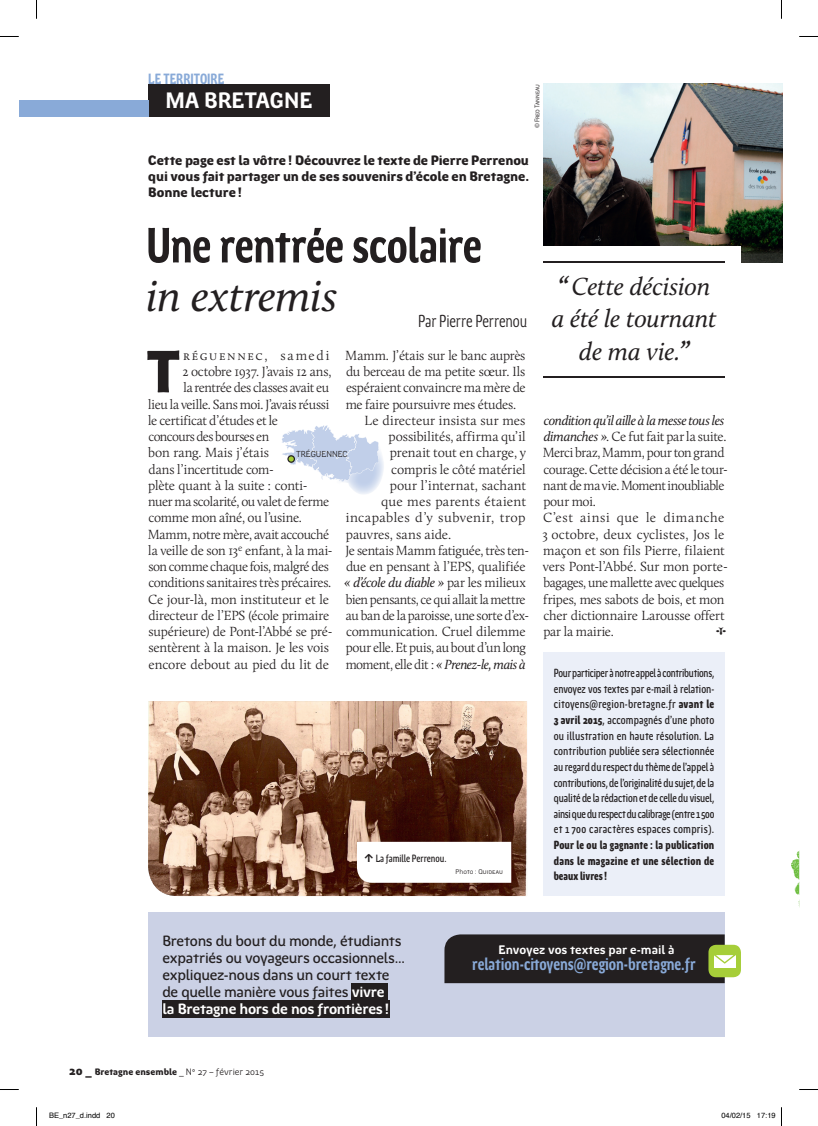
<style>
.page{position:relative;width:818px;height:1126px;background:#fff}
.page>*{position:absolute;margin:0;border:0;box-sizing:border-box;transform-origin:0 0}
.t1{font:900 60.12px "Region Bretagne";color:#231f20}
.t2{font:700 50px "Region Bretagne Cond";letter-spacing:-.015em;color:#231f20}
.t3{font:italic 45px "Calluna";color:#231f20}
.t4{font:italic 25.62px/32.5px "Calluna";color:#231f20;text-align:center}
.t5{font:700 22.5px "Region Bretagne";color:#fff}
.t6{font:700 17.5px "Region Bretagne Cond";letter-spacing:-.005em;color:#89aad8}
.t7{font:17.5px "Region Bretagne Cond";letter-spacing:-.015em;color:#231f20}
.t8{font:500 15px/16.9px "Region Bretagne";letter-spacing:-.02em;color:#231f20}
.t9{font:700 15px "Region Bretagne Cond";letter-spacing:-.005em;color:#89aad8}
.t10{font:300 13.75px/16.2px "Calluna";letter-spacing:-.005em;color:#231f20}
.t11{font:900 13.75px/16.2px "Region Bretagne";letter-spacing:-.01em;color:#231f20;text-align:justify}
.t12{font:italic 13.75px "Calluna";color:#231f20}
.t13{font:300 13.75px "Calluna";letter-spacing:-.005em;color:#231f20;scale:.96 1}
.t14{font:300 13.75px "Calluna";letter-spacing:.12em;color:#231f20}
.t15{font:13.75px "Region Bretagne";color:#231f20}
.t16{font:700 12.5px "Region Bretagne";color:#fff}
.t17{font:500 11.88px/15.6px "Region Bretagne Cond";letter-spacing:.015em;color:#231f20;text-align:justify;scale:.96 1}
.t18{font:900 11.88px/15.6px "Region Bretagne Cond";letter-spacing:.01em;color:#231f20;text-align:justify}
.t19{font:500 10.62px "Region Bretagne Cond";letter-spacing:-.005em;color:#231f20}
.t20{font:9.38px "Region Bretagne";color:#231f20}
.t21{font:8.75px "Region Bretagne";color:#231f20}
.t22{font:7.5px "Helvetica";color:#000}
.t23{font:6.88px "Region Bretagne";letter-spacing:.005em;color:#231f20}
.s1{font-weight:300;font-style:normal}
.s2{font-size:15px}
.s3{font-weight:700}
.s4{font-weight:400;font-style:italic}
.s5{font-weight:900}
.s6{font-weight:700;color:#fff}
.s7{font-weight:900;font-size:12.5px}
</style>
<div class="page">
<div style="left:148px;top:84px;width:181px;height:32px;background:#231f20"></div>
<div style="left:19px;top:100px;width:129px;height:16px;background:#89aad8"></div>
<img style="left:148px;top:701px;width:378px;height:194px">
<img style="left:543px;top:84px;width:238px;height:178px">
<div style="left:527px;top:246px;width:213px;height:146px;background:#fff"></div>
<hr style="left:543px;top:262px;width:181px;height:1px;background:#231f20">
<hr style="left:543px;top:376px;width:181px;height:1px;background:#231f20">
<img style="left:346px;top:451px;width:38px;height:43px">
<div style="left:543px;top:652px;width:181px;height:244px;background:#ebeff8"></div>
<div style="left:148px;top:912px;width:576px;height:124px;background:#cbd1e5"></div>
<div style="left:351px;top:982px;width:36px;height:18px;background:#231f20"></div>
<div style="left:162px;top:999px;width:227px;height:18px;background:#231f20"></div>
<div style="left:708px;top:944px;width:32px;height:33px;background:#a6ce39;border-radius:8px"></div>
<svg style="left:444px;top:934px;width:291px;height:49px"></svg>
<svg style="left:282px;top:425px;width:97px;height:57px"></svg>
<svg style="left:357px;top:841px;width:154px;height:41px"></svg>
<img style="left:791px;top:851px;width:7px;height:44px">
<svg style="left:0;top:36px;width:19px;height:1px"></svg>
<svg style="left:799px;top:36px;width:18px;height:1px"></svg>
<svg style="left:0;top:1089px;width:19px;height:1px"></svg>
<svg style="left:799px;top:1089px;width:18px;height:1px"></svg>
<svg style="left:36px;top:0;width:1px;height:19px"></svg>
<svg style="left:36px;top:1107px;width:1px;height:18px"></svg>
<p class="t9" style="left:148px;top:70px;width:77px">Le teRRitoiRe</p>
<h3 class="t5" style="left:165px;top:88px;width:148px">mA bretAgne</h3>
<p class="t23" style="left:533px;top:128px;width:46px;rotate:-90deg">© Fred tanneau</p>
<p class="t11" style="left:148px;top:152px;width:382px">Cette page est la vôtre ! Découvrez le texte de Pierre Perrenou qui vous fait partager un de ses souvenirs d’école en Bretagne.<br>Bonne lecture !</p>
<h2 class="t2" style="left:146px;top:218px;width:337px">une rentrée scolaire</h2>
<h3 class="t3" style="left:146px;top:269px;width:193px">in extremis</h3>
<p class="t7" style="left:418px;top:312px;width:111px">par pierre perrenou</p>
<h1 class="t1" style="left:146px;top:339px;width:36px">T</h1>
<p class="t14" style="left:183px;top:347px;width:148px">réguennec, samedi</p>
<p class="t10" style="left:345px;top:347px;width:181px">Mamm. J’étais sur le banc auprès</p>
<p class="t10" style="left:346px;top:363px;width:181px">du berceau de ma petite sœur. Ils</p>
<p class="t10" style="left:346px;top:379px;width:181px">espéraient convaincre ma mère de</p>
<p class="t10" style="left:345px;top:396px;width:172px">me faire poursuivre mes études.</p>
<p class="t10" style="left:364px;top:412px;width:162px">Le directeur insista sur mes</p>
<p class="t10" style="left:388px;top:428px;width:139px">possibilités, affirma qu’il</p>
<p class="t10" style="left:389px;top:444px;width:138px">prenait tout en charge, y</p>
<p class="t10" style="left:391px;top:461px;width:136px">compris le côté matériel</p>
<p class="t10" style="left:389px;top:477px;width:138px">pour l’internat, sachant</p>
<p class="t10" style="left:381px;top:493px;width:146px">que mes parents étaient</p>
<p class="t10" style="left:345px;top:509px;width:181px">incapables d’y subvenir, trop</p>
<p class="t10" style="left:345px;top:525px;width:107px">pauvres, sans aide.</p>
<p class="t10" style="left:345px;top:542px;width:185px">Je sentais Mamm fatiguée, très ten-</p>
<p class="t10" style="left:346px;top:558px;width:181px">due en pensant à l’EPS, qualifiée</p>
<p class="t12" style="left:344px;top:574px;width:183px">« d’école du diable » <span class="s1">par les milieux</span></p>
<p class="t13" style="left:345px;top:590px;width:189px">bien pensants, ce qui allait la mettre</p>
<p class="t10" style="left:346px;top:607px;width:184px">au ban de la paroisse, une sorte d’ex-</p>
<p class="t10" style="left:346px;top:623px;width:181px">communication. Cruel dilemme</p>
<p class="t10" style="left:345px;top:639px;width:181px">pour elle. Et puis, au bout d’un long</p>
<p class="t12" style="left:345px;top:655px;width:181px"><span class="s1">moment, elle dit :</span> « Prenez-le, mais à</p>
<p class="t10" style="left:182px;top:363px;width:150px">2 octobre 1937. J’avais 12 ans,</p>
<p class="t10" style="left:183px;top:379px;width:147px">la rentrée des classes avait eu</p>
<p class="t10" style="left:148px;top:396px;width:182px">lieu la veille. Sans moi. J’avais réussi</p>
<p class="t10" style="left:148px;top:412px;width:131px">le certificat d’études et le</p>
<p class="t13" style="left:148px;top:428px;width:127px">concours des bourses en</p>
<p class="t10" style="left:148px;top:444px;width:122px">bon rang. Mais j’étais</p>
<p class="t10" style="left:148px;top:461px;width:127px">dans l’incertitude com-</p>
<p class="t10" style="left:148px;top:477px;width:161px">plète quant à la suite : conti-</p>
<p class="t10" style="left:148px;top:493px;width:182px">nuer ma scolarité, ou valet de ferme</p>
<p class="t10" style="left:148px;top:509px;width:155px">comme mon aîné, ou l’usine.</p>
<p class="t10" style="left:148px;top:525px;width:183px">Mamm, notre mère, avait accouché</p>
<p class="t10" style="left:148px;top:542px;width:186px">la veille de son 13<sup>e</sup> enfant, à la mai-</p>
<p class="t10" style="left:148px;top:558px;width:182px">son comme chaque fois, malgré des</p>
<p class="t10" style="left:148px;top:574px;width:184px">conditions sanitaires très précaires.</p>
<p class="t10" style="left:148px;top:590px;width:182px">Ce jour-là, mon instituteur et le</p>
<p class="t10" style="left:148px;top:607px;width:182px">directeur de l’EPS (école primaire</p>
<p class="t10" style="left:148px;top:623px;width:186px">supérieure) de Pont-l’Abbé se pré-</p>
<p class="t10" style="left:148px;top:639px;width:182px">sentèrent à la maison. Je les vois</p>
<p class="t10" style="left:148px;top:655px;width:182px">encore debout au pied du lit de</p>
<p class="t21" style="left:296px;top:449px;width:53px">tréguennec</p>
<p class="t19" style="left:364px;top:852px;width:84px"><span class="s2">1</span> La famille Perrenou.</p>
<p class="t23" style="left:455px;top:868px;width:49px">Photo : Quideau</p>
<h3 class="t4" style="left:551px;top:270px;width:166px"><span class="s3">“</span> Cette décision a été le tournant de ma vie.<span class="s3">”</span></h3>
<p class="t10" style="left:542px;top:412px;width:187px"><span class="s4">condition qu’il aille à la messe tous les dimanches »</span>. Ce fut fait par la suite.<br>Merci braz, Mamm, pour ton grand courage. Cette décision a été le tour&shy;nant de ma vie. Moment inoubliable pour moi.<br>C’est ainsi que le dimanche<br>3 octobre, deux cyclistes, Jos le maçon et son fils Pierre, filaient vers Pont-l’Abbé. Sur mon porte&shy;bagages, une mallette avec quelques fripes, mes sabots de bois, et mon cher dictionnaire Larousse offert par la mairie.</p>
<p class="t15" style="left:715px;top:623px;width:13px">v</p>
<p class="t17" style="left:553px;top:665px;width:169px">Pour participer à notre appel à contributions, envoyez vos textes par e-mail à relation&shy;citoyens@region-bretagne.fr <span class="s5">avant le 3 avril 2015</span>, accompagnés d’une photo ou illustration en haute résolution. La contribution publiée sera sélectionnée au regard du respect du thème de l’appel à contributions, de l’originalité du sujet, de la qualité de la rédaction et de celle du visuel, ainsi que du respect du calibrage (entre 1 500 et 1 700 caractères espaces compris).</p>
<p class="t18" style="left:553px;top:837px;width:162px">Pour le ou la gagnante : la publication dans le magazine et une sélection de beaux livres !</p>
<p class="t8" style="left:162px;top:932px;width:244px">Bretons du bout du monde, étudiants expatriés ou voyageurs occasionnels… expliquez-nous dans un court texte de quelle manière vous faites <span class="s6">vivre<br>la bretagne hors de nos frontières !</span></p>
<p class="t16" style="left:498px;top:943px;width:177px">envoyez vos textes par e-mail à</p>
<p class="t6" style="left:472px;top:954px;width:225px">relation-citoyens@region-bretagne.fr</p>
<p class="t20" style="left:69px;top:1066px;width:196px"><span class="s7">20 _</span> <span class="s5">Bretagne ensemble</span> _ n° 27 – février 2015</p>
<p class="t22" style="left:49px;top:1109px;width:67px">BE_n27_d.indd 20</p>
<p class="t22" style="left:721px;top:1109px;width:56px">04/02/15 17:19</p>
</div>
